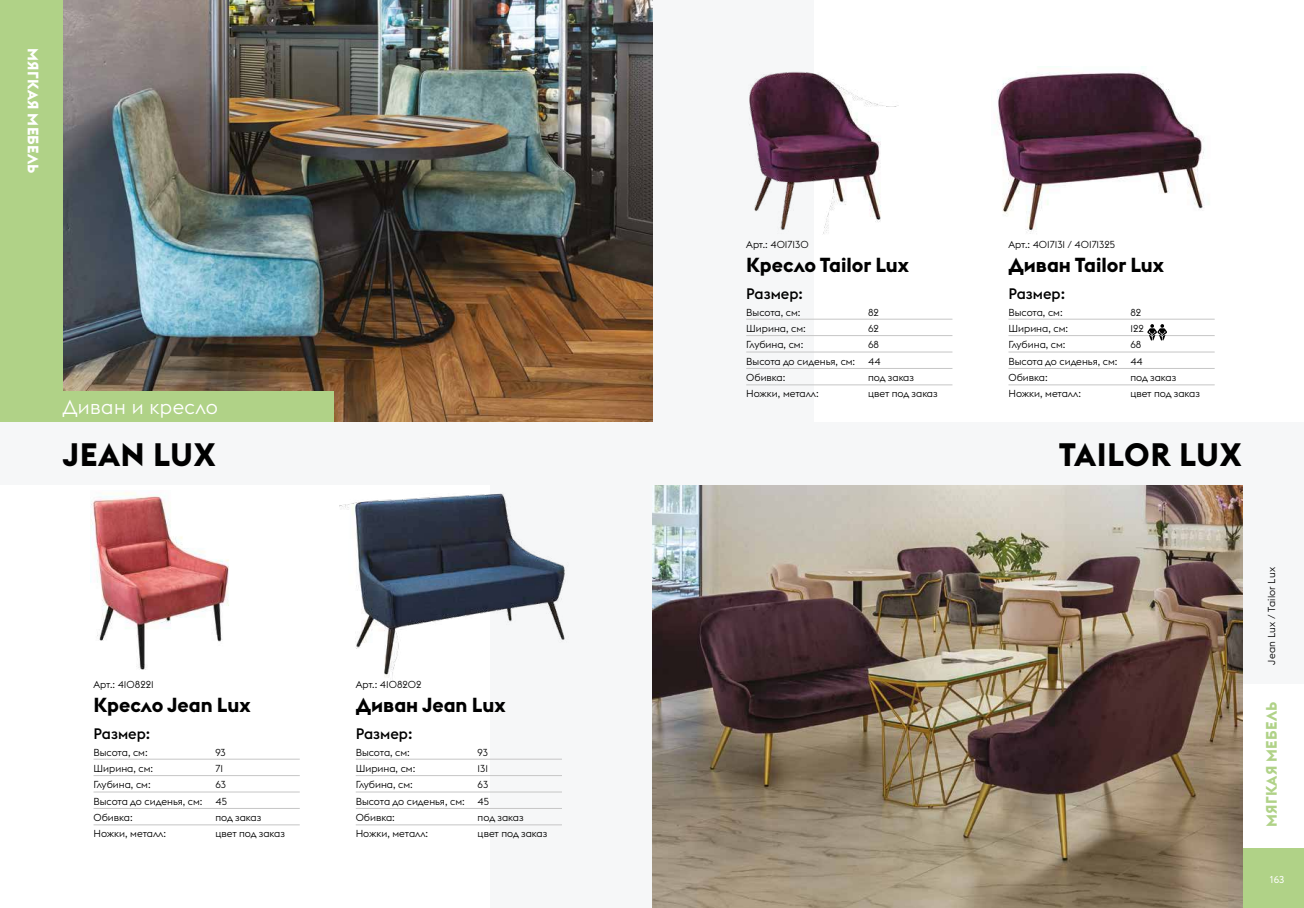
<style>
.page{position:relative;width:1304px;height:908px;background:#fff}
.page>*{position:absolute;margin:0;border:0;box-sizing:border-box;transform-origin:0 0}
.t1{font:700 32px "Euclid Flex";letter-spacing:.02em;color:#000}
.t2{font:700 20px "Euclid Flex";color:#000}
.t3{font:300 20px "Euclid Flex";letter-spacing:.02em;color:#fff}
.t4{font:500 15px "Euclid Flex";color:#000}
.t5{font:700 15px "Euclid Flex";letter-spacing:.02em;color:#fff}
.t6{font:700 15px "Euclid Flex";letter-spacing:.02em;color:#b0d287}
.t7{font:300 10px/16.3px "Euclid Flex";color:#000}
.t8{font:300 10px "Euclid Flex";letter-spacing:.02em;color:#000}
.t9{font:10px "Circe";color:#fff}
</style>
<div class="page">
<div style="left:683px;top:848px;width:621px;height:59px;background:#b0d287"></div>
<div style="left:652px;top:0;width:162px;height:907px;background:#f6f7f8"></div>
<div style="left:491px;top:0;width:161px;height:907px;background:#f6f7f8"></div>
<div style="left:1242px;top:422px;width:62px;height:261px;background:#f6f7f8"></div>
<img style="left:63px;top:0;width:589px;height:422px">
<div style="left:0;top:0;width:62px;height:459px;background:#b0d287"></div>
<div style="left:20px;top:391px;width:314px;height:31px;background:#b0d287"></div>
<img style="left:91px;top:492px;width:138px;height:178px">
<hr style="left:94px;top:758px;width:206px;height:1px;background:#c6c6c6">
<hr style="left:94px;top:775px;width:206px;height:1px;background:#c6c6c6">
<hr style="left:94px;top:791px;width:206px;height:1px;background:#c6c6c6">
<hr style="left:94px;top:807px;width:206px;height:1px;background:#c6c6c6">
<hr style="left:94px;top:824px;width:206px;height:1px;background:#c6c6c6">
<hr style="left:356px;top:758px;width:206px;height:1px;background:#c6c6c6">
<hr style="left:356px;top:775px;width:206px;height:1px;background:#c6c6c6">
<hr style="left:356px;top:791px;width:206px;height:1px;background:#c6c6c6">
<hr style="left:356px;top:807px;width:206px;height:1px;background:#c6c6c6">
<hr style="left:356px;top:824px;width:206px;height:1px;background:#c6c6c6">
<img style="left:339px;top:493px;width:226px;height:184px">
<img style="left:652px;top:485px;width:590px;height:422px">
<div style="left:652px;top:422px;width:652px;height:62px;background:#f6f7f8"></div>
<hr style="left:746px;top:319px;width:206px;height:1px;background:#c6c6c6">
<hr style="left:746px;top:335px;width:206px;height:1px;background:#c6c6c6">
<hr style="left:746px;top:351px;width:206px;height:1px;background:#c6c6c6">
<hr style="left:746px;top:368px;width:206px;height:1px;background:#c6c6c6">
<hr style="left:746px;top:384px;width:206px;height:1px;background:#c6c6c6">
<hr style="left:1008px;top:319px;width:207px;height:1px;background:#c6c6c6">
<hr style="left:1008px;top:335px;width:207px;height:1px;background:#c6c6c6">
<hr style="left:1008px;top:351px;width:207px;height:1px;background:#c6c6c6">
<hr style="left:1008px;top:368px;width:207px;height:1px;background:#c6c6c6">
<hr style="left:1008px;top:384px;width:207px;height:1px;background:#c6c6c6">
<img style="left:997px;top:67px;width:208px;height:167px">
<svg style="left:1147px;top:324px;width:20px;height:16px"></svg>
<img style="left:749px;top:72px;width:150px;height:162px">
<div style="left:0;top:422px;width:670px;height:63px;background:#f6f7f8"></div>
<h3 class="t5" style="left:42px;top:48px;width:127px;rotate:90deg">МЯГКАЯ МЕБЕЛЬ</h3>
<h2 class="t3" style="left:62px;top:395px;width:157px">Диван и кресло</h2>
<h1 class="t1" style="left:62px;top:436px;width:155px">JEAN LUX</h1>
<p class="t7" style="left:94px;top:676px;width:62px">Арт.: 4108221</p>
<h2 class="t2" style="left:94px;top:693px;width:159px">Кресло Jean Lux</h2>
<h3 class="t4" style="left:94px;top:725px;width:58px">Размер:</h3>
<p class="t7" style="left:94px;top:743px;width:111px">Высота, см:<br>Ширина, см:<br>Глубина, см:<br>Высота до сиденья, см:<br>Обивка:<br>Ножки, металл:</p>
<p class="t7" style="left:215px;top:743px;width:71px">93<br>71<br>63<br>45<br>под заказ цвет под заказ</p>
<p class="t7" style="left:356px;top:676px;width:67px">Арт.: 4108202</p>
<h2 class="t2" style="left:356px;top:693px;width:151px">Диван Jean Lux</h2>
<h3 class="t4" style="left:356px;top:725px;width:58px">Размер:</h3>
<p class="t7" style="left:356px;top:743px;width:111px">Высота, см:<br>Ширина, см:<br>Глубина, см:<br>Высота до сиденья, см:<br>Обивка:<br>Ножки, металл:</p>
<p class="t7" style="left:478px;top:743px;width:71px">93<br>131<br>63<br>45<br>под заказ цвет под заказ</p>
<p class="t7" style="left:746px;top:236px;width:64px">Арт.: 4017130</p>
<h2 class="t2" style="left:746px;top:253px;width:164px">Кресло Tailor Lux</h2>
<h3 class="t4" style="left:746px;top:285px;width:58px">Размер:</h3>
<p class="t7" style="left:746px;top:304px;width:111px">Высота, см:<br>Ширина, см:<br>Глубина, см:<br>Высота до сиденья, см:<br>Обивка:<br>Ножки, металл:</p>
<p class="t7" style="left:868px;top:304px;width:71px">82<br>62<br>68<br>44<br>под заказ цвет под заказ</p>
<p class="t7" style="left:1008px;top:236px;width:108px">Арт.: 4017131 / 40171325</p>
<h2 class="t2" style="left:1008px;top:253px;width:157px">Диван Tailor Lux</h2>
<h3 class="t4" style="left:1008px;top:285px;width:58px">Размер:</h3>
<p class="t7" style="left:1008px;top:304px;width:111px">Высота, см:<br>Ширина, см:<br>Глубина, см:<br>Высота до сиденья, см:<br>Обивка:<br>Ножки, металл:</p>
<p class="t7" style="left:1130px;top:304px;width:71px">82<br>122<br>68<br>44<br>под заказ цвет под заказ</p>
<h1 class="t1" style="left:1059px;top:435px;width:184px">TAILOR LUX</h1>
<p class="t8" style="left:1266px;top:664px;width:99px;rotate:-90deg">Jean Lux / Tailor Lux</p>
<h3 class="t6" style="left:1263px;top:826px;width:127px;rotate:-90deg">МЯГКАЯ МЕБЕЛЬ</h3>
<p class="t9" style="left:1270px;top:872px;width:16px">163</p>
</div>
